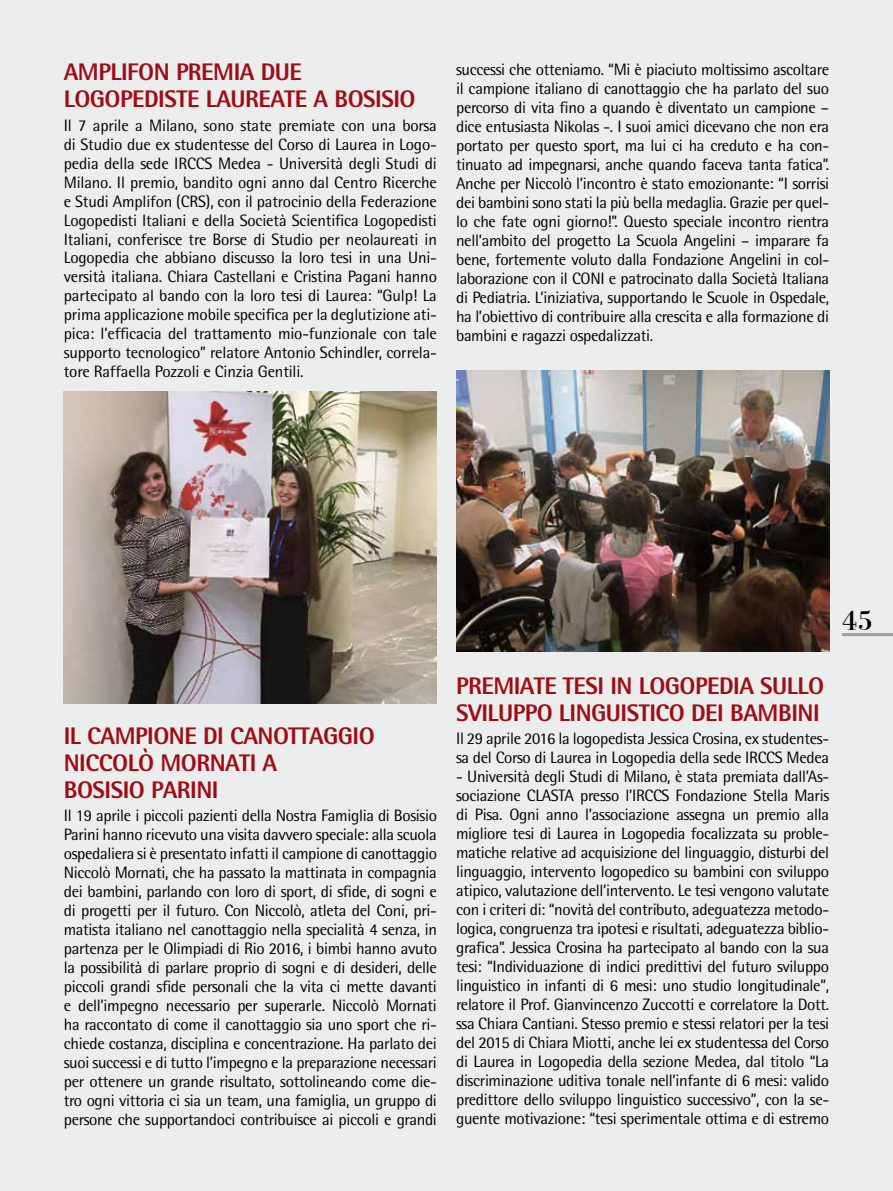
<style>
.page{position:relative;width:893px;height:1191px;background:#eceded}
.page>*{position:absolute;margin:0;border:0;box-sizing:border-box;transform-origin:0 0}
.t1{font:30px "Bodoni BT";color:#000}
.t2{font:800 24px/27px "Rotis Semi Sans Std";letter-spacing:-.02em;color:#9d0d16}
.t3{font:16.5px/18.9px "Rotis Semi Sans Std";letter-spacing:-.02em;color:#000;text-align:justify}
</style>
<div class="page">
<hr style="left:842px;top:633px;width:51px;height:3px;background:#9c9e9f">
<img style="left:64px;top:391px;width:373px;height:313px">
<img style="left:456px;top:370px;width:373px;height:281px">
<h2 class="t2" style="left:64px;top:58px;width:353px">AMPLIFON PREMIA DUE<br>LOGOPEDISTE LAUREATE A BOSISIO</h2>
<p class="t3" style="left:64px;top:115px;width:375px">Il 7 aprile a Milano, sono state premiate con una borsa di Studio due ex studentesse del Corso di Laurea in Logo&shy;pedia della sede IRCCS Medea - Università degli Studi di Milano. Il premio, bandito ogni anno dal Centro Ricerche e Studi Amplifon (CRS), con il patrocinio della Federazione Logopedisti Italiani e della Società Scientifica Logopedisti Italiani, conferisce tre Borse di Studio per neolaureati in Logopedia che abbiano discusso la loro tesi in una Uni&shy;versità italiana. Chiara Castellani e Cristina Pagani hanno partecipato al bando con la loro tesi di Laurea: “Gulp! La prima applicazione mobile specifica per la deglutizione ati&shy;pica: l’efficacia del trattamento mio-funzionale con tale supporto tecnologico” relatore Antonio Schindler, correla&shy;tore Raffaella Pozzoli e Cinzia Gentili.</p>
<p class="t3" style="left:456px;top:60px;width:375px">successi che otteniamo. “Mi è piaciuto moltissimo ascoltare il campione italiano di canottaggio che ha parlato del suo percorso di vita fino a quando è diventato un campione – dice entusiasta Nikolas -. I suoi amici dicevano che non era portato per questo sport, ma lui ci ha creduto e ha con&shy;tinuato ad impegnarsi, anche quando faceva tanta fatica”.<br>Anche per Niccolò l’incontro è stato emozionante: “I sorrisi dei bambini sono stati la più bella medaglia. Grazie per quel&shy;lo che fate ogni giorno!”. Questo speciale incontro rientra nell’ambito del progetto La Scuola Angelini – imparare fa bene, fortemente voluto dalla Fondazione Angelini in col&shy;laborazione con il CONI e patrocinato dalla Società Italiana di Pediatria. L’iniziativa, supportando le Scuole in Ospedale, ha l’obiettivo di contribuire alla crescita e alla formazione di bambini e ragazzi ospedalizzati.</p>
<h2 class="t2" style="left:64px;top:722px;width:312px">IL CAMPIONE DI CANOTTAGGIO<br>NICCOLÒ MORNATI A<br>BOSISIO PARINI</h2>
<p class="t3" style="left:64px;top:806px;width:375px">Il 19 aprile i piccoli pazienti della Nostra Famiglia di Bosisio Parini hanno ricevuto una visita davvero speciale: alla scuola ospedaliera si è presentato infatti il campione di canottaggio Niccolò Mornati, che ha passato la mattinata in compagnia dei bambini, parlando con loro di sport, di sfide, di sogni e di progetti per il futuro. Con Niccolò, atleta del Coni, pri&shy;matista italiano nel canottaggio nella specialità 4 senza, in partenza per le Olimpiadi di Rio 2016, i bimbi hanno avuto la possibilità di parlare proprio di sogni e di desideri, delle piccoli grandi sfide personali che la vita ci mette davanti e dell’impegno necessario per superarle. Niccolò Mornati ha raccontato di come il canottaggio sia uno sport che ri&shy;chiede costanza, disciplina e concentrazione. Ha parlato dei suoi successi e di tutto l’impegno e la preparazione necessari per ottenere un grande risultato, sottolineando come die&shy;tro ogni vittoria ci sia un team, una famiglia, un gruppo di persone che supportandoci contribuisce ai piccoli e grandi</p>
<h1 class="t1" style="left:842px;top:601px;width:32px">45</h1>
<h2 class="t2" style="left:456px;top:672px;width:370px">PREMIATE TESI IN LOGOPEDIA SULLO<br>SVILUPPO LINGUISTICO DEI BAMBINI</h2>
<p class="t3" style="left:456px;top:729px;width:375px">Il 29 aprile 2016 la logopedista Jessica Crosina, ex studentes&shy;sa del Corso di Laurea in Logopedia della sede IRCCS Medea</p>
<p class="t3" style="left:456px;top:767px;width:375px">- Università degli Studi di Milano, è stata premiata dall’As&shy;sociazione CLASTA presso l’IRCCS Fondazione Stella Maris di Pisa. Ogni anno l’associazione assegna un premio alla migliore tesi di Laurea in Logopedia focalizzata su proble&shy;matiche relative ad acquisizione del linguaggio, disturbi del linguaggio, intervento logopedico su bambini con sviluppo atipico, valutazione dell’intervento. Le tesi vengono valutate con i criteri di: “novità del contributo, adeguatezza metodo&shy;logica, congruenza tra ipotesi e risultati, adeguatezza biblio&shy;grafica”. Jessica Crosina ha partecipato al bando con la sua tesi: “Individuazione di indici predittivi del futuro sviluppo linguistico in infanti di 6 mesi: uno studio longitudinale”, relatore il Prof. Gianvincenzo Zuccotti e correlatore la Dott. ssa Chiara Cantiani. Stesso premio e stessi relatori per la tesi del 2015 di Chiara Miotti, anche lei ex studentessa del Corso di Laurea in Logopedia della sezione Medea, dal titolo “La discriminazione uditiva tonale nell’infante di 6 mesi: valido predittore dello sviluppo linguistico successivo”, con la se&shy;guente motivazione: “tesi sperimentale ottima e di estremo</p>
</div>
